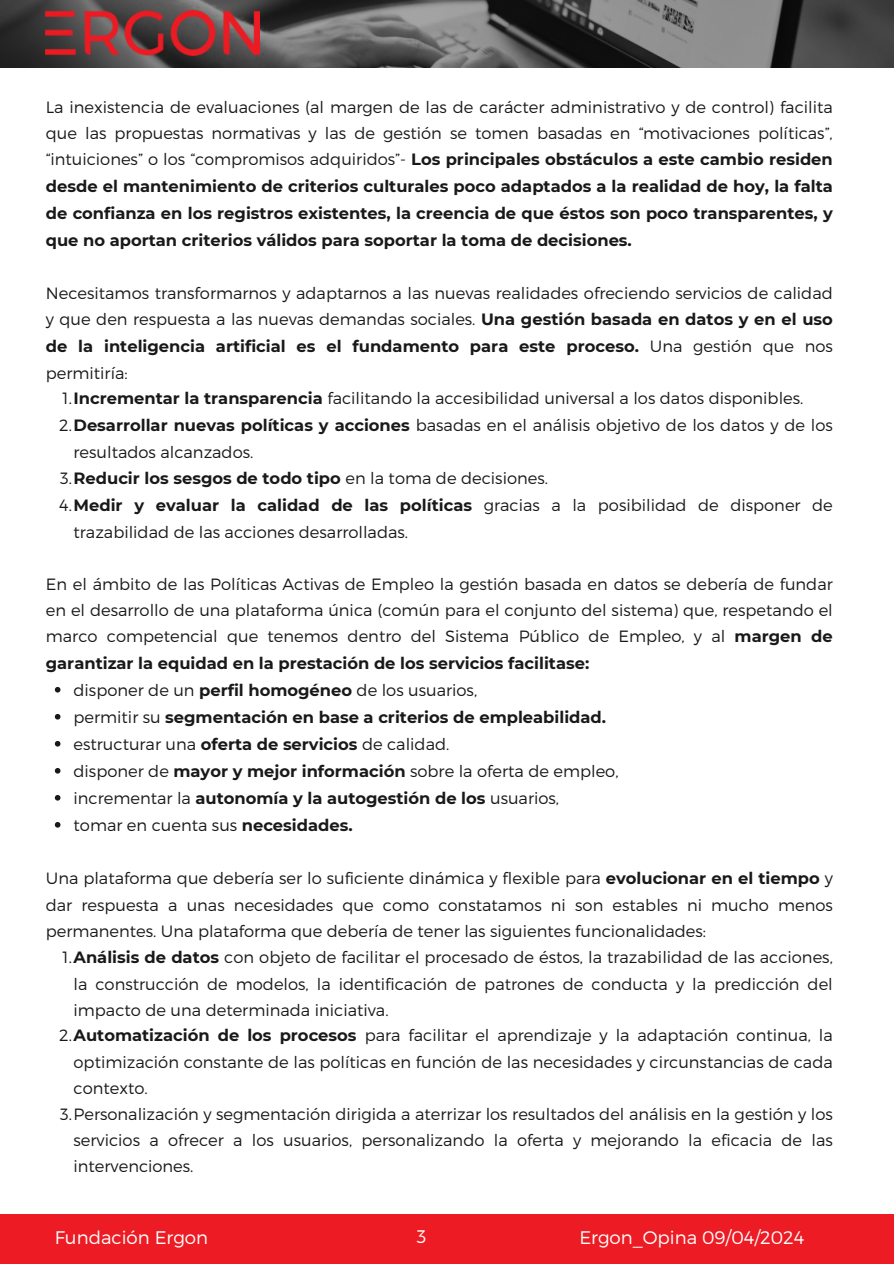
<style>
.page{position:relative;width:894px;height:1264px;background:#fff}
.page>*{position:absolute;margin:0;border:0;box-sizing:border-box;transform-origin:0 0}
.t1{font:300 18.15px "Montserrat";color:#fff}
.t2{font:300 16.35px/26.4px "Montserrat";color:#191919;text-align:justify}
.t3{font:700 16.35px/26.5px "Montserrat";color:#191919;text-align:justify}
.s1{font-weight:300}
.s2{font-weight:700}
</style>
<div class="page">
<div style="left:0;top:1214px;width:893px;height:49px;background:#ed1c24"></div>
<img style="left:0;top:0;width:893px;height:67px">
<img style="left:46px;top:10px;width:214px;height:45px">
<svg style="left:55px;top:687px;width:5px;height:5px"></svg>
<svg style="left:55px;top:714px;width:5px;height:5px"></svg>
<svg style="left:55px;top:741px;width:5px;height:5px"></svg>
<svg style="left:55px;top:768px;width:5px;height:5px"></svg>
<svg style="left:55px;top:795px;width:5px;height:5px"></svg>
<svg style="left:55px;top:822px;width:5px;height:5px"></svg>
<p class="t3" style="left:46px;top:94px;width:788px"><span class="s1">La inexistencia de evaluaciones (al margen de las de carácter administrativo y de control) facilita que las propuestas normativas y las de gestión se tomen basadas en “motivaciones políticas”, “intuiciones” o los “compromisos adquiridos”-</span> Los principales obstáculos a este cambio residen desde el mantenimiento de criterios culturales poco adaptados a la realidad de hoy, la falta de confianza en los registros existentes, la creencia de que éstos son poco transparentes, y que no aportan criterios válidos para soportar la toma de decisiones.</p>
<p class="t2" style="left:46px;top:278px;width:788px">Necesitamos transformarnos y adaptarnos a las nuevas realidades ofreciendo servicios de calidad y que den respuesta a las nuevas demandas sociales. <span class="s2">Una gestión basada en datos y en el uso de la inteligencia artificial es el fundamento para este proceso.</span> Una gestión que nos permitiría:</p>
<p class="t2" style="left:63px;top:384px;width:742px">1.<span class="s2">Incrementar la transparencia</span> facilitando la accesibilidad universal a los datos disponibles.</p>
<p class="t2" style="left:74px;top:411px;width:760px;line-height:27px;text-indent:-14px">2.<span class="s2">Desarrollar nuevas políticas y acciones</span> basadas en el análisis objetivo de los datos y de los resultados alcanzados.</p>
<p class="t3" style="left:60px;top:465px;width:489px"><span class="s1">3.</span>Reducir los sesgos de todo tipo <span class="s1">en la toma de decisiones.</span></p>
<p class="t2" style="left:74px;top:491px;width:760px;line-height:27px;text-indent:-14px">4.<span class="s2">Medir y evaluar la calidad de las políticas</span> gracias a la posibilidad de disponer de trazabilidad de las acciones desarrolladas.</p>
<p class="t2" style="left:46px;top:570px;width:788px">En el ámbito de las Políticas Activas de Empleo la gestión basada en datos se debería de fundar en el desarrollo de una plataforma única (común para el conjunto del sistema) que, respetando el marco competencial que tenemos dentro del Sistema Público de Empleo, y al <span class="s2">margen de garantizar la equidad en la prestación de los servicios facilitase:</span></p>
<p class="t2" style="left:74px;top:676px;width:405px">disponer de un <span class="s2">perfil homogéneo</span> de los usuarios,</p>
<p class="t3" style="left:74px;top:703px;width:534px"><span class="s1">permitir su</span> segmentación en base a criterios de empleabilidad.</p>
<p class="t2" style="left:74px;top:730px;width:377px">estructurar una <span class="s2">oferta de servicios</span> de calidad.</p>
<p class="t2" style="left:74px;top:757px;width:546px">disponer de <span class="s2">mayor y mejor información</span> sobre la oferta de empleo,</p>
<p class="t3" style="left:74px;top:784px;width:487px"><span class="s1">incrementar la</span> autonomía y la autogestión de los <span class="s1">usuarios,</span></p>
<p class="t2" style="left:74px;top:811px;width:280px">tomar en cuenta sus <span class="s2">necesidades.</span></p>
<p class="t2" style="left:46px;top:864px;width:788px">Una plataforma que debería ser lo suficiente dinámica y flexible para <span class="s2">evolucionar en el tiempo</span> y dar respuesta a unas necesidades que como constatamos ni son estables ni mucho menos permanentes. Una plataforma que debería de tener las siguientes funcionalidades:</p>
<p class="t2" style="left:74px;top:942px;width:760px;text-indent:-11px">1.<span class="s2">Análisis de datos</span> con objeto de facilitar el procesado de éstos, la trazabilidad de las acciones, la construcción de modelos, la identificación de patrones de conducta y la predicción del impacto de una determinada iniciativa.</p>
<p class="t2" style="left:74px;top:1021px;width:760px;text-indent:-14px">2.<span class="s2">Automatización de los procesos</span> para facilitar el aprendizaje y la adaptación continua, la optimización constante de las políticas en función de las necesidades y circunstancias de cada contexto.</p>
<p class="t2" style="left:74px;top:1100px;width:760px;line-height:25.8px;text-indent:-13px">3.Personalización y segmentación dirigida a aterrizar los resultados del análisis en la gestión y los servicios a ofrecer a los usuarios, personalizando la oferta y mejorando la eficacia de las intervenciones.</p>
<p class="t1" style="left:55px;top:1225px;width:155px">Fundación Ergon</p>
<p class="t1" style="left:416px;top:1224px;width:11px">3</p>
<h1 class="t1" style="left:579px;top:1225px;width:226px">Ergon_Opina 09/04/2024</h1>
</div>
